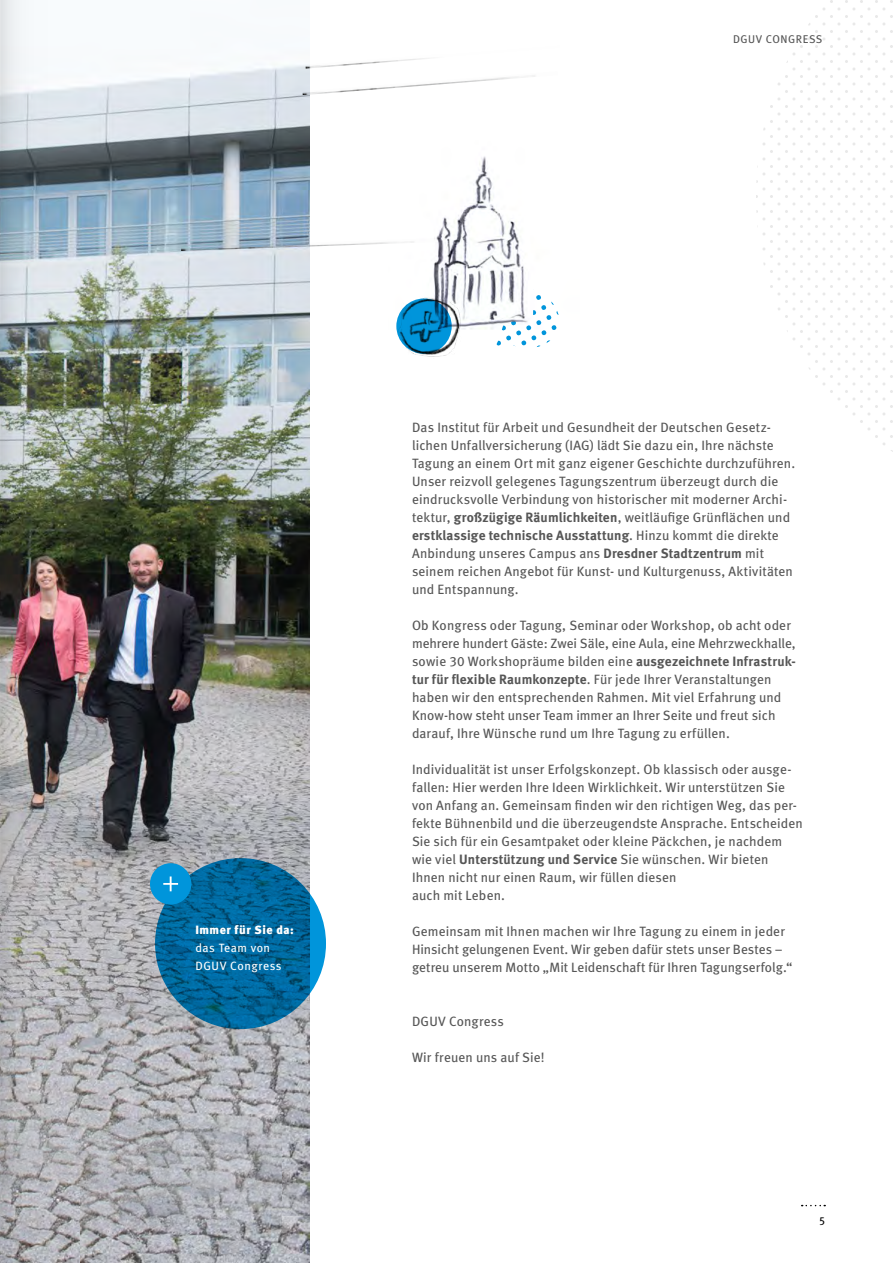
<style>
.page{position:relative;width:893px;height:1263px;background:#fff}
.page>*{position:absolute;margin:0;border:0;box-sizing:border-box;transform-origin:0 0}
.t1{font:13.5px/18px "Meta Book LF";letter-spacing:.01em;color:#565656}
.t2{font:700 13.5px "Meta";letter-spacing:.01em;color:#565656}
.t3{font:12px/18px "Meta Book CE";letter-spacing:.04em;color:#fff}
.t4{font:12px "Meta Black CE";letter-spacing:.04em;color:#fff}
.t5{font:11.25px "Meta Book CE";letter-spacing:.05em;color:#565656}
.t6{font:11.25px "Meta Book CE";color:#000}
.s1{font-family:"Meta";font-weight:700}
.s2{font-family:"Meta Book LF";font-weight:400}
</style>
<div class="page">
<img style="left:81px;top:65px;width:228px;height:998px">
<img style="left:433px;top:156px;width:91px;height:173px">
<img style="left:81px;top:949px;width:200px;height:114px">
<img style="left:81px;top:1063px;width:228px;height:200px">
<img style="left:302px;top:71px;width:233px;height:24px">
<img style="left:181px;top:238px;width:256px;height:13px">
<img style="left:305px;top:58px;width:124px;height:11px">
<svg style="left:493px;top:289px;width:66px;height:58px"></svg>
<img style="left:396px;top:282px;width:66px;height:75px">
<svg style="left:155px;top:858px;width:171px;height:171px;background:#00679b"></svg>
<div style="left:150px;top:863px;width:41px;height:42px;background:#0095db;border-radius:50%"></div>
<svg style="left:163px;top:876px;width:15px;height:15px"></svg>
<svg style="left:802px;top:1205px;width:23px;height:1px"></svg>
<img style="left:0;top:0;width:81px;height:1263px">
<p class="t5" style="left:733px;top:32px;width:91px">DGUV CONGRESS</p>
<p class="t4" style="left:195px;top:922px;width:100px">Immer für Sie da:</p>
<p class="t3" style="left:195px;top:939px;width:88px">das Team von<br>DGUV Congress</p>
<p class="t1" style="left:412px;top:418px;width:385px">Das Institut für Arbeit und Gesundheit der Deutschen Gesetz&shy;lichen Unfallversicherung (IAG) lädt Sie dazu ein, Ihre nächste Tagung an einem Ort mit ganz eigener Geschichte durchzuführen.<br>Unser reizvoll gelegenes Tagungszentrum überzeugt durch die eindrucksvolle Verbindung von historischer mit moderner Archi&shy;tektur, <span class="s1">großzügige Räumlichkeiten</span>, weitläufige Grünflächen und</p>
<p class="t2" style="left:412px;top:527px;width:368px">erstklassige technische Ausstattung<span class="s2">. Hinzu kommt die direkte</span></p>
<p class="t1" style="left:412px;top:544px;width:382px">Anbindung unseres Campus ans <span class="s1">Dresdner Stadtzentrum</span> mit seinem reichen Angebot für Kunst- und Kulturgenuss, Aktivitäten und Entspannung.</p>
<p class="t1" style="left:412px;top:616px;width:385px">Ob Kongress oder Tagung, Seminar oder Workshop, ob acht oder mehrere hundert Gäste: Zwei Säle, eine Aula, eine Mehrzweckhalle, sowie 30 Workshopräume bilden eine <span class="s1">ausgezeichnete Infrastruk&shy;tur für flexible Raumkonzepte</span>. Für jede Ihrer Veranstaltungen haben wir den entsprechenden Rahmen. Mit viel Erfahrung und Know-how steht unser Team immer an Ihrer Seite und freut sich darauf, Ihre Wünsche rund um Ihre Tagung zu erfüllen.</p>
<p class="t1" style="left:412px;top:760px;width:392px">Individualität ist unser Erfolgskonzept. Ob klassisch oder ausge&shy;fallen: Hier werden Ihre Ideen Wirklichkeit. Wir unterstützen Sie von Anfang an. Gemeinsam finden wir den richtigen Weg, das per&shy;fekte Bühnenbild und die überzeugendste Ansprache. Entscheiden Sie sich für ein Gesamtpaket oder kleine Päckchen, je nachdem wie viel <span class="s1">Unterstützung und Service</span> Sie wünschen. Wir bieten Ihnen nicht nur einen Raum, wir füllen diesen<br>auch mit Leben.</p>
<p class="t1" style="left:412px;top:922px;width:382px">Gemeinsam mit Ihnen machen wir Ihre Tagung zu einem in jeder<br>Hinsicht gelungenen Event. Wir geben dafür stets unser Bestes – getreu unserem Motto „Mit Leidenschaft für Ihren Tagungserfolg.“</p>
<p class="t1" style="left:412px;top:1012px;width:93px">DGUV Congress</p>
<p class="t1" style="left:412px;top:1048px;width:134px">Wir freuen uns auf Sie!</p>
<p class="t6" style="left:819px;top:1212px;width:7px">5</p>
</div>
